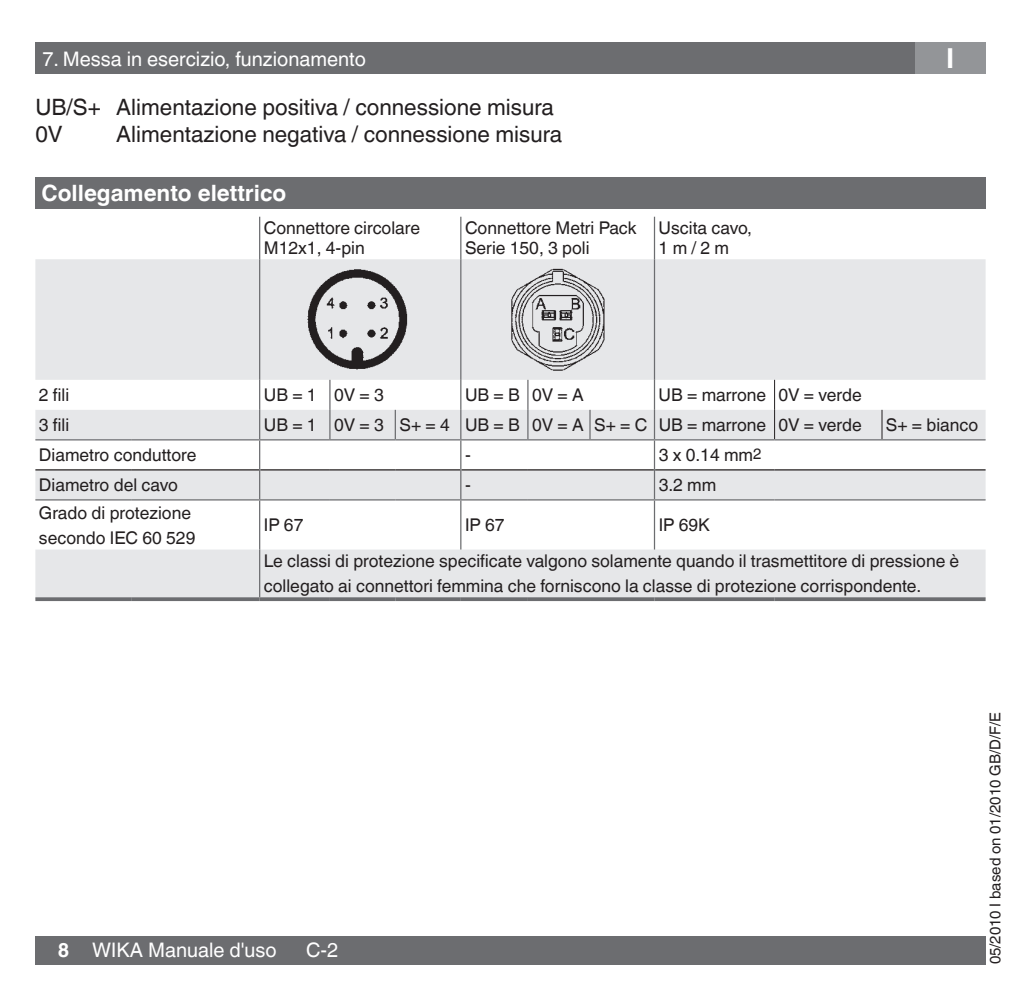
<style>
.page{position:relative;width:1021px;height:1007px;background:#fff}
.page>*{position:absolute;margin:0;border:0;box-sizing:border-box;transform-origin:0 0}
.t1{font:700 27.5px "Helvetica World";color:#fff}
.t2{font:22.5px/26.8px "Helvetica World";color:#231f20}
.t3{font:700 22.5px "Helvetica World";color:#fff}
.t4{font:20px "Helvetica World";color:#fff}
.t5{font:17.5px/20px "Helvetica World";color:#231f20}
.t6{font:15px "Helvetica World";color:#231f20}
.s1{font-size:15px}
.s2{font-weight:700}
</style>
<div class="page">
<div style="left:35px;top:42px;width:950px;height:32px;background:#6c6d70"></div>
<div style="left:35px;top:935px;width:950px;height:29px;background:#6c6d70"></div>
<div style="left:914px;top:42px;width:71px;height:32px;background:#939598"></div>
<div style="left:35px;top:177px;width:950px;height:32px;background:#6c6d70"></div>
<svg style="left:35px;top:259px;width:950px;height:338px;fill:#e6e7e9"></svg>
<hr style="left:774px;top:380px;width:1px;height:30px;background:#231f20">
<svg style="left:774px;top:410px;width:1px;height:29px"></svg>
<svg style="left:881px;top:410px;width:1px;height:29px"></svg>
<hr style="left:35px;top:469px;width:96px;height:1px;background:#231f20">
<hr style="left:131px;top:469px;width:128px;height:1px;background:#231f20">
<hr style="left:260px;top:469px;width:70px;height:1px;background:#231f20">
<hr style="left:330px;top:469px;width:65px;height:1px;background:#231f20">
<hr style="left:395px;top:469px;width:65px;height:1px;background:#231f20">
<hr style="left:461px;top:469px;width:67px;height:1px;background:#231f20">
<hr style="left:528px;top:469px;width:62px;height:1px;background:#231f20">
<hr style="left:590px;top:469px;width:64px;height:1px;background:#231f20">
<hr style="left:259px;top:217px;width:1px;height:42px;background:#6c6d70">
<hr style="left:460px;top:217px;width:1px;height:42px;background:#6c6d70">
<hr style="left:259px;top:259px;width:1px;height:121px;background:#6c6d70">
<hr style="left:460px;top:259px;width:1px;height:121px;background:#6c6d70">
<hr style="left:259px;top:380px;width:1px;height:30px;background:#6c6d70">
<hr style="left:329px;top:380px;width:1px;height:30px;background:#6c6d70">
<hr style="left:460px;top:380px;width:1px;height:30px;background:#6c6d70">
<hr style="left:527px;top:380px;width:1px;height:30px;background:#6c6d70">
<svg style="left:259px;top:410px;width:1px;height:29px"></svg>
<svg style="left:329px;top:410px;width:1px;height:29px"></svg>
<svg style="left:395px;top:410px;width:1px;height:29px"></svg>
<svg style="left:460px;top:410px;width:1px;height:29px"></svg>
<svg style="left:527px;top:410px;width:1px;height:29px"></svg>
<svg style="left:589px;top:410px;width:1px;height:29px"></svg>
<hr style="left:259px;top:440px;width:1px;height:30px;background:#6c6d70">
<hr style="left:460px;top:440px;width:1px;height:30px;background:#6c6d70">
<svg style="left:259px;top:470px;width:1px;height:29px"></svg>
<svg style="left:460px;top:470px;width:1px;height:29px"></svg>
<hr style="left:259px;top:500px;width:1px;height:49px;background:#6c6d70">
<hr style="left:460px;top:500px;width:1px;height:49px;background:#6c6d70">
<hr style="left:259px;top:549px;width:1px;height:48px;background:#6c6d70">
<hr style="left:35px;top:439px;width:96px;height:1px;background:#6c6d70">
<hr style="left:131px;top:439px;width:129px;height:1px;background:#6c6d70">
<hr style="left:260px;top:439px;width:70px;height:1px;background:#6c6d70">
<hr style="left:330px;top:439px;width:65px;height:1px;background:#6c6d70">
<hr style="left:395px;top:439px;width:66px;height:1px;background:#6c6d70">
<hr style="left:461px;top:439px;width:67px;height:1px;background:#6c6d70">
<hr style="left:528px;top:439px;width:62px;height:1px;background:#6c6d70">
<hr style="left:590px;top:439px;width:64px;height:1px;background:#6c6d70">
<hr style="left:654px;top:439px;width:120px;height:1px;background:#6c6d70">
<hr style="left:774px;top:439px;width:108px;height:1px;background:#6c6d70">
<hr style="left:882px;top:439px;width:103px;height:1px;background:#6c6d70">
<hr style="left:35px;top:499px;width:96px;height:1px;background:#6c6d70">
<hr style="left:131px;top:499px;width:129px;height:1px;background:#6c6d70">
<hr style="left:260px;top:499px;width:70px;height:1px;background:#6c6d70">
<hr style="left:330px;top:499px;width:65px;height:1px;background:#6c6d70">
<hr style="left:395px;top:499px;width:66px;height:1px;background:#6c6d70">
<hr style="left:461px;top:499px;width:67px;height:1px;background:#6c6d70">
<hr style="left:528px;top:499px;width:62px;height:1px;background:#6c6d70">
<hr style="left:590px;top:499px;width:64px;height:1px;background:#6c6d70">
<hr style="left:654px;top:499px;width:120px;height:1px;background:#6c6d70">
<hr style="left:774px;top:499px;width:108px;height:1px;background:#6c6d70">
<hr style="left:882px;top:499px;width:103px;height:1px;background:#6c6d70">
<svg style="left:35px;top:597px;width:96px;height:4px"></svg>
<svg style="left:131px;top:597px;width:129px;height:4px"></svg>
<svg style="left:260px;top:597px;width:70px;height:4px"></svg>
<svg style="left:330px;top:597px;width:65px;height:4px"></svg>
<svg style="left:395px;top:597px;width:66px;height:4px"></svg>
<svg style="left:461px;top:597px;width:67px;height:4px"></svg>
<svg style="left:528px;top:597px;width:62px;height:4px"></svg>
<svg style="left:590px;top:597px;width:64px;height:4px"></svg>
<svg style="left:654px;top:597px;width:120px;height:4px"></svg>
<svg style="left:774px;top:597px;width:108px;height:4px"></svg>
<svg style="left:882px;top:597px;width:103px;height:4px"></svg>
<hr style="left:655px;top:469px;width:119px;height:1px;background:#231f20">
<hr style="left:774px;top:469px;width:108px;height:1px;background:#231f20">
<hr style="left:882px;top:469px;width:103px;height:1px;background:#231f20">
<hr style="left:654px;top:217px;width:1px;height:42px;background:#6c6d70">
<hr style="left:654px;top:259px;width:1px;height:121px;background:#6c6d70">
<hr style="left:654px;top:380px;width:1px;height:30px;background:#6c6d70">
<svg style="left:654px;top:410px;width:1px;height:29px"></svg>
<hr style="left:654px;top:440px;width:1px;height:30px;background:#6c6d70">
<svg style="left:654px;top:470px;width:1px;height:29px"></svg>
<hr style="left:654px;top:500px;width:1px;height:49px;background:#6c6d70">
<img style="left:293px;top:265px;width:127px;height:110px">
<img style="left:501px;top:265px;width:111px;height:109px">
<p class="t4" style="left:42px;top:47px;width:325px">7. Messa in esercizio, funzionamento</p>
<h1 class="t1" style="left:946px;top:42px;width:10px">I</h1>
<p class="t2" style="left:35px;top:94px;width:520px">UB/S+ Alimentazione positiva / connessione misura<br>0V</p>
<p class="t2" style="left:116px;top:121px;width:447px">Alimentazione negativa / connessione misura</p>
<p class="t3" style="left:41px;top:180px;width:246px">Collegamento elettrico</p>
<p class="t5" style="left:264px;top:218px;width:158px">Connettore circolare<br>M12x1, 4-pin</p>
<p class="t5" style="left:465px;top:218px;width:173px">Connettore Metri Pack<br>Serie 150, 3 poli</p>
<p class="t5" style="left:658px;top:218px;width:95px">Uscita cavo,<br>1 m / 2 m</p>
<p class="t5" style="left:39px;top:385px;width:32px">2 fili</p>
<p class="t5" style="left:264px;top:385px;width:121px">UB = 1 0V = 3</p>
<p class="t5" style="left:465px;top:385px;width:120px">UB = B 0V = A</p>
<p class="t5" style="left:658px;top:385px;width:204px">UB = marrone 0V = verde</p>
<p class="t5" style="left:39px;top:414px;width:32px">3 fili</p>
<p class="t5" style="left:264px;top:414px;width:599px">UB = 1 0V = 3 S+ = 4 UB = B 0V = A S+ = C UB = marrone 0V = verde</p>
<p class="t5" style="left:885px;top:414px;width:94px">S+ = bianco</p>
<p class="t5" style="left:39px;top:445px;width:159px">Diametro conduttore</p>
<p class="t5" style="left:465px;top:445px;width:7px">-</p>
<p class="t5" style="left:658px;top:445px;width:104px">3 x 0.14 mm<span class="s1">2</span></p>
<p class="t5" style="left:39px;top:475px;width:140px">Diametro del cavo</p>
<p class="t5" style="left:465px;top:475px;width:7px">-</p>
<p class="t5" style="left:658px;top:475px;width:59px">3.2 mm</p>
<p class="t5" style="left:39px;top:500px;width:158px;line-height:25px">Grado di protezione secondo IEC 60 529</p>
<p class="t5" style="left:264px;top:507px;width:697px;line-height:35.8px;text-indent:395px">IP 69K<br>Le classi di protezione specificate valgono solamente quando il trasmettitore di pressione è</p>
<p class="t5" style="left:264px;top:576px;width:659px">collegato ai connettori femmina che forniscono la classe di protezione corrispondente.</p>
<p class="t5" style="left:264px;top:515px;width:41px">IP 67</p>
<p class="t5" style="left:465px;top:515px;width:41px">IP 67</p>
<p class="t4" style="left:58px;top:938px;width:220px"><span class="s2">8</span> WIKA Manuale d'uso</p>
<p class="t4" style="left:306px;top:938px;width:34px">C-2</p>
<p class="t6" style="left:986px;top:964px;width:253px;rotate:-90deg">05/2010 I based on 01/2010 GB/D/F/E</p>
</div>
